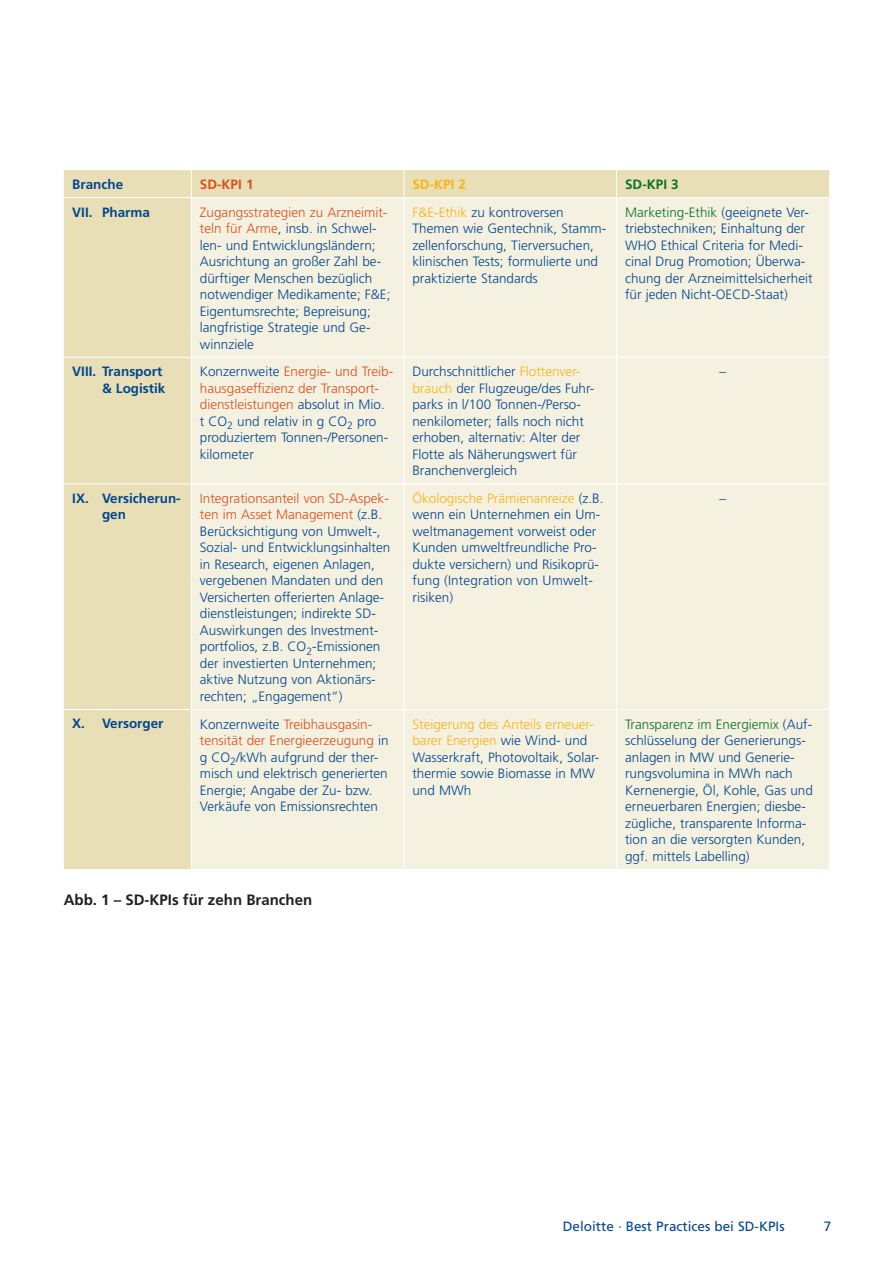
<style>
.page{position:relative;width:893px;height:1263px;background:#fff}
.page>*{position:absolute;margin:0;border:0;box-sizing:border-box;transform-origin:0 0}
.t1{font:700 15px "Frutiger";color:#231f20}
.t2{font:300 13.5px/16.5px "Frutiger";color:#01468e}
.t3{font:700 13.5px/16.5px "Frutiger";color:#01468e;text-align:right}
.t4{font:13.5px "Frutiger";color:#01468e}
.t5{font:700 13.5px "Frutiger";color:#da511d}
.t6{font:700 13.5px "Frutiger";color:#fbb416}
.t7{font:700 13.5px "Frutiger";color:#0b712d}
.s1{color:#da511d}
.s2{color:#fbb416}
.s3{color:#0b712d}
</style>
<div class="page">
<div style="left:64px;top:170px;width:765px;height:699px;background:#e9dfb6"></div>
<div style="left:192px;top:198px;width:637px;height:671px;background:#f5f1e0"></div>
<svg style="left:191px;top:170px;width:1px;height:27px"></svg>
<svg style="left:404px;top:170px;width:1px;height:27px"></svg>
<svg style="left:616px;top:170px;width:1px;height:27px"></svg>
<hr style="left:64px;top:197px;width:127px;height:1px;background:#fff">
<hr style="left:191px;top:197px;width:213px;height:1px;background:#fff">
<hr style="left:404px;top:197px;width:213px;height:1px;background:#fff">
<hr style="left:617px;top:197px;width:212px;height:1px;background:#fff">
<hr style="left:191px;top:198px;width:1px;height:159px;background:#fff">
<hr style="left:404px;top:198px;width:1px;height:159px;background:#fff">
<hr style="left:616px;top:198px;width:1px;height:159px;background:#fff">
<hr style="left:64px;top:357px;width:127px;height:1px;background:#fff">
<hr style="left:191px;top:357px;width:213px;height:1px;background:#fff">
<hr style="left:191px;top:358px;width:1px;height:125px;background:#fff">
<hr style="left:404px;top:357px;width:213px;height:1px;background:#fff">
<hr style="left:404px;top:358px;width:1px;height:125px;background:#fff">
<hr style="left:617px;top:357px;width:212px;height:1px;background:#fff">
<hr style="left:616px;top:358px;width:1px;height:125px;background:#fff">
<hr style="left:64px;top:483px;width:127px;height:1px;background:#fff">
<hr style="left:191px;top:483px;width:213px;height:1px;background:#fff">
<hr style="left:191px;top:484px;width:1px;height:225px;background:#fff">
<hr style="left:404px;top:483px;width:213px;height:1px;background:#fff">
<hr style="left:404px;top:484px;width:1px;height:225px;background:#fff">
<hr style="left:617px;top:483px;width:212px;height:1px;background:#fff">
<hr style="left:616px;top:484px;width:1px;height:225px;background:#fff">
<hr style="left:64px;top:709px;width:127px;height:1px;background:#fff">
<hr style="left:191px;top:709px;width:213px;height:1px;background:#fff">
<hr style="left:191px;top:710px;width:1px;height:159px;background:#fff">
<hr style="left:404px;top:709px;width:213px;height:1px;background:#fff">
<hr style="left:404px;top:710px;width:1px;height:159px;background:#fff">
<hr style="left:617px;top:709px;width:212px;height:1px;background:#fff">
<hr style="left:616px;top:710px;width:1px;height:159px;background:#fff">
<p class="t3" style="left:72px;top:176px;width:53px">Branche</p>
<p class="t5" style="left:200px;top:176px;width:55px">SD-KPI 1</p>
<p class="t6" style="left:412px;top:176px;width:55px">SD-KPI 2</p>
<p class="t7" style="left:625px;top:176px;width:55px">SD-KPI 3</p>
<p class="t3" style="left:72px;top:204px;width:79px">VII. Pharma</p>
<p class="t2" style="left:200px;top:204px;width:192px"><span class="s1">Zugangsstrategien zu Arzneimit&shy;teln für Arme</span>, insb. in Schwel&shy;len- und Entwicklungsländern;<br>Ausrichtung an großer Zahl be&shy;dürftiger Menschen bezüglich notwendiger Medikamente; F&amp;E;<br>Eigentumsrechte; Bepreisung; langfristige Strategie und Ge&shy;winnziele</p>
<p class="t2" style="left:412px;top:204px;width:195px"><span class="s2">F&amp;E-Ethik</span> zu kontroversen<br>Themen wie Gentechnik, Stamm&shy;zellenforschung, Tierversuchen, klinischen Tests; formulierte und praktizierte Standards</p>
<p class="t2" style="left:625px;top:204px;width:189px"><span class="s3">Marketing-Ethik</span> (geeignete Ver&shy;triebstechniken; Einhaltung der<br>WHO Ethical Criteria for Medi&shy;cinal Drug Promotion; Überwa&shy;chung der Arzneimittelsicherheit für jeden Nicht-OECD-Staat)</p>
<p class="t3" style="left:72px;top:363px;width:95px">VIII. Transport &amp; Logistik</p>
<p class="t2" style="left:200px;top:363px;width:195px">Konzernweite <span class="s1">Energie- und Treib&shy;hausgaseffizienz der Transport&shy;dienstleistungen</span> absolut in Mio.<br>t CO<sub>2</sub> und relativ in g CO<sub>2</sub> pro produziertem Tonnen-/Personen&shy;kilometer</p>
<p class="t2" style="left:412px;top:363px;width:183px">Durchschnittlicher <span class="s2">Flottenver&shy;brauch</span> der Flugzeuge/des Fuhr&shy;parks in l/100 Tonnen-/Perso&shy;nenkilometer; falls noch nicht erhoben, alternativ: Alter der<br>Flotte als Näherungswert für<br>Branchenvergleich</p>
<p class="t2" style="left:719px;top:363px;width:8px">–</p>
<p class="t3" style="left:102px;top:490px;width:80px;text-align:left;text-indent:-30px">IX. Versicherun&shy;gen</p>
<p class="t2" style="left:200px;top:490px;width:192px"><span class="s1">Integrationsanteil von SD-Aspek&shy;ten im Asset Management</span> (z.B.<br>Berücksichtigung von Umwelt-,<br>Sozial- und Entwicklungsinhalten in Research, eigenen Anlagen, vergebenen Mandaten und den<br>Versicherten offerierten Anlage&shy;dienstleistungen; indirekte SD-<br>Auswirkungen des Investment&shy;portfolios, z.B. CO<sub>2</sub>-Emissionen der investierten Unternehmen; aktive Nutzung von Aktionärs&shy;rechten; „Engagement“)</p>
<p class="t2" style="left:412px;top:490px;width:193px"><span class="s2">Ökologische Prämienanreize</span> (z.B. wenn ein Unternehmen ein Um&shy;weltmanagement vorweist oder<br>Kunden umweltfreundliche Pro&shy;dukte versichern) und Risikoprü&shy;fung (Integration von Umwelt&shy;risiken)</p>
<p class="t2" style="left:719px;top:490px;width:8px">–</p>
<p class="t3" style="left:72px;top:715px;width:93px">X. Versorger</p>
<p class="t2" style="left:200px;top:715px;width:190px">Konzernweite <span class="s1">Treibhausgasin&shy;tensität der Energieerzeugung</span> in g CO<sub>2</sub>/kWh aufgrund der ther&shy;misch und elektrisch generierten<br>Energie; Angabe der Zu- bzw.<br>Verkäufe von Emissionsrechten</p>
<p class="t2" style="left:412px;top:716px;width:189px"><span class="s2">Steigerung des Anteils erneuer&shy;barer Energien</span> wie Wind- und<br>Wasserkraft, Photovoltaik, Solar&shy;thermie sowie Biomasse in MW und MWh</p>
<p class="t2" style="left:625px;top:715px;width:189px"><span class="s3">Transparenz im Energiemix</span> (Auf&shy;schlüsselung der Generierungs&shy;anlagen in MW und Generie&shy;rungsvolumina in MWh nach<br>Kernenergie, Öl, Kohle, Gas und erneuerbaren Energien; diesbe&shy;zügliche, transparente Informa&shy;tion an die versorgten Kunden, ggf. mittels Labelling)</p>
<p class="t1" style="left:64px;top:890px;width:250px">Abb. 1 – SD-KPIs für zehn Branchen</p>
<p class="t4" style="left:563px;top:1218px;width:223px">Deloitte · Best Practices bei SD-KPIs</p>
<p class="t4" style="left:824px;top:1218px;width:9px">7</p>
</div>
